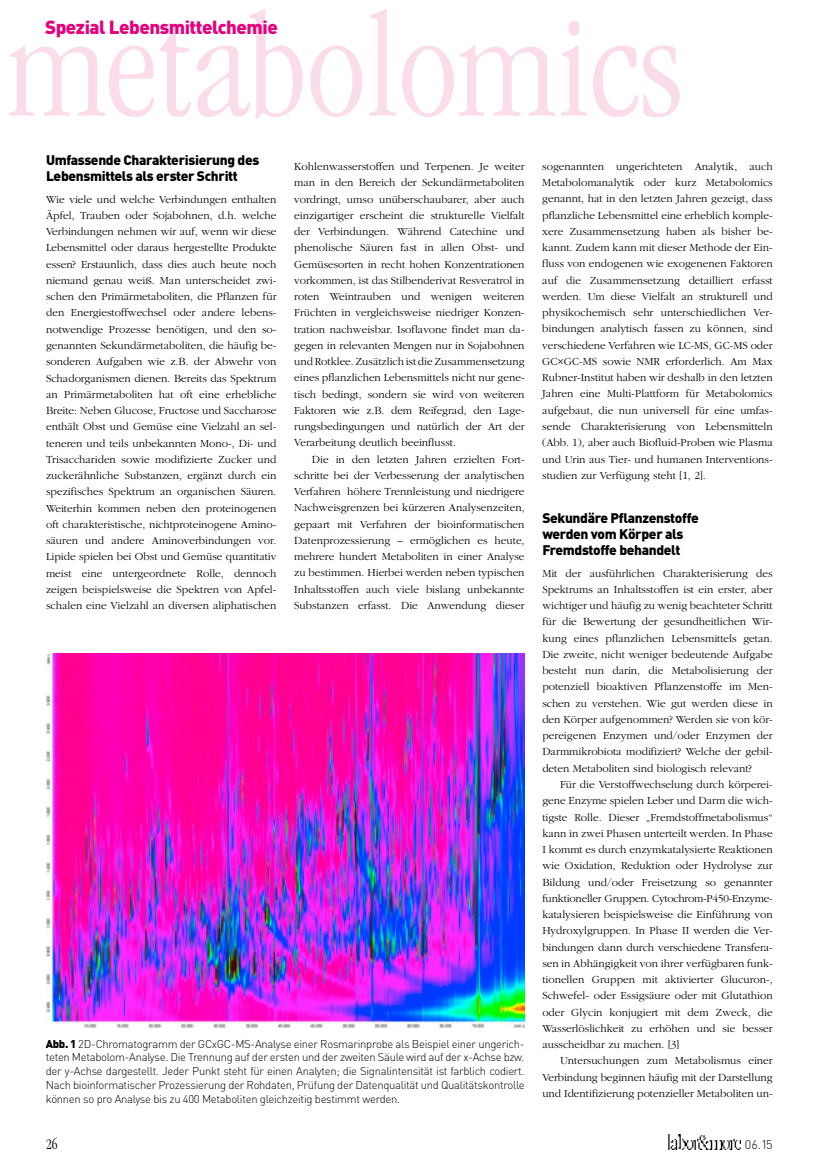
<style>
.page{position:relative;width:833px;height:1170px;background:#fff}
.page>*{position:absolute;margin:0;border:0;box-sizing:border-box;transform-origin:0 0}
.t1{font:300 condensed 150px "Garamond";color:#fadceb}
.t2{font:900 18.75px "DIN Pro";letter-spacing:-.025em;color:#e5007d}
.t3{font:300 condensed 15px "Garamond";color:#000}
.t4{font:900 13.75px/16.2px "DIN Pro";letter-spacing:-.025em;color:#000}
.t5{font:300 12.5px "DIN";color:#000}
.t6{font:300 11.25px/16.2px "Garamond";color:#000;text-align:justify}
.t7{font:300 11.25px/13.8px "DIN Pro";letter-spacing:-.025em;color:#000;text-align:justify}
.s1{font-weight:900}
</style>
<div class="page">
<img style="left:668px;top:1134px;width:72px;height:15px">
<img style="left:46px;top:654px;width:479px;height:374px">
<h1 class="t1" style="left:7px;top:-13px;width:677px">metabolomics</h1>
<h2 class="t2" style="left:45px;top:15px;width:234px">Spezial Lebensmittelchemie</h2>
<p class="t4" style="left:46px;top:151px;width:215px">Umfassende Charakterisierung des<br>Lebensmittels als erster Schritt</p>
<p class="t6" style="left:46px;top:191px;width:232px">Wie viele und welche Verbindungen enthalten Äpfel, Trauben oder Sojabohnen, d.h. welche Verbindungen nehmen wir auf, wenn wir diese Lebensmittel oder daraus hergestellte Produkte essen? Erstaunlich, dass dies auch heute noch niemand genau weiß. Man unterscheidet zwi&shy;schen den Primärmetaboliten, die Pflanzen für den Energiestoffwechsel oder andere lebens&shy;notwendige Prozesse benötigen, und den so&shy;genannten Sekundärmetaboliten, die häufig be&shy;sonderen Aufgaben wie z.B. der Abwehr von Schadorganismen dienen. Bereits das Spektrum an Primärmetaboliten hat oft eine erhebliche Breite: Neben Glucose, Fructose und Saccharose enthält Obst und Gemüse eine Vielzahl an sel&shy;teneren und teils unbekannten Mono-, Di- und Trisacchariden sowie modifizierte Zucker und zuckerähnliche Substanzen, ergänzt durch ein spezifisches Spektrum an organischen Säuren.<br>Weiterhin kommen neben den proteinogenen oft charakteristische, nichtproteinogene Amino&shy;säuren und andere Aminoverbindungen vor.<br>Lipide spielen bei Obst und Gemüse quantitativ meist eine untergeordnete Rolle, dennoch zeigen beispielsweise die Spektren von Apfel&shy;schalen eine Vielzahl an diversen aliphatischen</p>
<p class="t6" style="left:294px;top:158px;width:232px">Kohlenwasserstoffen und Terpenen. Je weiter man in den Bereich der Sekundärmetaboliten vordringt, umso unüberschaubarer, aber auch einzigartiger erscheint die strukturelle Vielfalt der Verbindungen. Während Catechine und phenolische Säuren fast in allen Obst- und Gemüsesorten in recht hohen Konzentrationen vorkommen, ist das Stilbenderivat Resveratrol in roten Weintrauben und wenigen weiteren Früchten in vergleichsweise niedriger Konzen&shy;tration nachweisbar. Isoflavone findet man da&shy;gegen in relevanten Mengen nur in Sojabohnen und Rotklee. Zusätzlich ist die Zusammensetzung eines pflanzlichen Lebensmittels nicht nur gene&shy;tisch bedingt, sondern sie wird von weiteren Faktoren wie z.B. dem Reifegrad, den Lage&shy;rungsbedingungen und natürlich der Art der Verarbeitung deutlich beeinflusst.</p>
<p class="t6" style="left:294px;top:451px;width:232px;text-indent:18px">Die in den letzten Jahren erzielten Fort&shy;schritte bei der Verbesserung der analytischen Verfahren höhere Trennleistung und niedrigere Nachweisgrenzen bei kürzeren Analysenzeiten, gepaart mit Verfahren der bioinformatischen Datenprozessierung – ermöglichen es heute, mehrere hundert Metaboliten in einer Analyse zu bestimmen. Hierbei werden neben typischen Inhaltsstoffen auch viele bislang unbekannte Substanzen erfasst. Die Anwendung dieser</p>
<p class="t7" style="left:46px;top:1036px;width:480px"><span class="s1">Abb. 1</span> 2D-Chromatogramm der GCxGC-MS-Analyse einer Rosmarinprobe als Beispiel einer ungerich&shy;teten Metabolom-Analyse. Die Trennung auf der ersten und der zweiten Säule wird auf der x-Achse bzw. der y-Achse dargestellt. Jeder Punkt steht für einen Analyten; die Signalintensität ist farblich codiert.<br>Nach bioinformatischer Prozessierung der Rohdaten, Prüfung der Datenqualität und Qualitätskontrolle können so pro Analyse bis zu 400 Metaboliten gleichzeitig bestimmt werden.</p>
<p class="t6" style="left:542px;top:158px;width:232px">sogenannten ungerichteten Analytik, auch Metabolomanalytik oder kurz Metabolomics genannt, hat in den letzten Jahren gezeigt, dass pflanzliche Lebensmittel eine erheblich komple&shy;xere Zusammensetzung haben als bisher be&shy;kannt. Zudem kann mit dieser Methode der Ein&shy;fluss von endogenen wie exogenenen Faktoren auf die Zusammensetzung detailliert erfasst werden. Um diese Vielfalt an strukturell und physikochemisch sehr unterschiedlichen Ver&shy;bindungen analytisch fassen zu können, sind verschiedene Verfahren wie LC-MS, GC-MS oder GC×GC-MS sowie NMR erforderlich. Am Max Rubner-Institut haben wir deshalb in den letzten Jahren eine Multi-Plattform für Metabolomics aufgebaut, die nun universell für eine umfas&shy;sende Charakterisierung von Lebensmitteln (Abb. 1), aber auch Biofluid-Proben wie Plasma und Urin aus Tier- und humanen Interventions&shy;studien zur Verfügung steht [1, 2].</p>
<p class="t4" style="left:542px;top:509px;width:158px">Sekundäre Pflanzenstoffe werden vom Körper als<br>Fremdstoffe behandelt</p>
<p class="t6" style="left:542px;top:565px;width:232px">Mit der ausführlichen Charakterisierung des Spektrums an Inhaltsstoffen ist ein erster, aber wichtiger und häufig zu wenig beachteter Schritt für die Bewertung der gesundheitlichen Wir&shy;kung eines pflanzlichen Lebensmittels getan.<br>Die zweite, nicht weniger bedeutende Aufgabe besteht nun darin, die Metabolisierung der potenziell bioaktiven Pflanzenstoffe im Men&shy;schen zu verstehen. Wie gut werden diese in den Körper aufgenommen? Werden sie von kör&shy;pereigenen Enzymen und/oder Enzymen der Darmmikrobiota modifiziert? Welche der gebil&shy;deten Metaboliten sind biologisch relevant?</p>
<p class="t6" style="left:542px;top:776px;width:232px;text-indent:18px">Für die Verstoffwechselung durch körperei&shy;gene Enzyme spielen Leber und Darm die wich&shy;tigste Rolle. Dieser „Fremdstoffmetabolismus“ kann in zwei Phasen unterteilt werden. In Phase I kommt es durch enzymkatalysierte Reaktionen wie Oxidation, Reduktion oder Hydrolyse zur Bildung und/oder Freisetzung so genannter funktioneller Gruppen. Cytochrom-P450-Enzyme&shy;katalysieren beispielsweise die Einführung von Hydroxylgruppen. In Phase II werden die Ver&shy;bindungen dann durch verschiedene Transfera&shy;sen in Abhängigkeit von ihrer verfügbaren funk&shy;tionellen Gruppen mit aktivierter Glucuron-, Schwefel- oder Essigsäure oder mit Glutathion oder Glycin konjugiert mit dem Zweck, die Wasserlöslichkeit zu erhöhen und sie besser ausscheidbar zu machen. [3]</p>
<p class="t6" style="left:542px;top:1052px;width:232px;text-indent:18px">Untersuchungen zum Metabolismus einer Verbindung beginnen häufig mit der Darstellung und Identifizierung potenzieller Metaboliten un-</p>
<h3 class="t3" style="left:46px;top:1136px;width:13px">26</h3>
<p class="t5" style="left:745px;top:1136px;width:29px">06.15</p>
</div>
